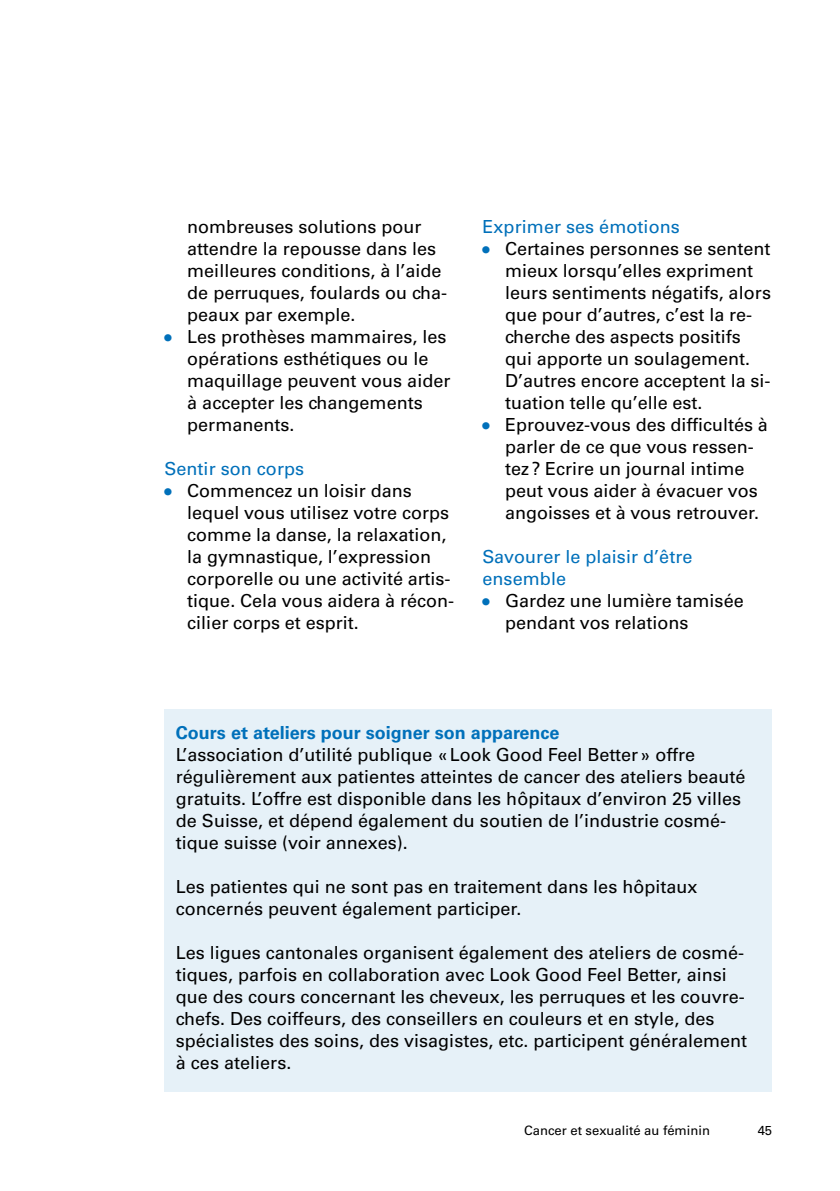
<style>
.page{position:relative;width:840px;height:1191px;background:#fff}
.page>*{position:absolute;margin:0;border:0;box-sizing:border-box;transform-origin:0 0}
.t1{font:18px/22px "Univers LT Std";color:#000}
.t2{font:18px/22px "Univers LT Std";letter-spacing:.005em;color:#0070ba}
.t3{font:700 18px "Univers LT Std";color:#0070ba}
.t4{font:13px "Univers LT Std";color:#000}
.s1{font-size:20px;color:#0070ba}
</style>
<div class="page">
<div style="left:164px;top:709px;width:607px;height:382px;background:#e6f1f8"></div>
<p class="t1" style="left:187px;top:215px;width:261px">nombreuses solutions pour attendre la repousse dans les meilleures conditions, à l’aide de perruques, foulards ou cha&shy;peaux par exemple.</p>
<p class="t1" style="left:187px;top:325px;width:264px;text-indent:-23px"><span class="s1">•</span> Les prothèses mammaires, les opérations esthétiques ou le maquillage peuvent vous aider à accepter les changements permanents.</p>
<p class="t2" style="left:164px;top:457px;width:141px">Sentir son corps</p>
<p class="t1" style="left:187px;top:479px;width:268px;text-indent:-23px"><span class="s1">•</span> Commencez un loisir dans lequel vous utilisez votre corps comme la danse, la relaxation, la gymnastique, l’expression corporelle ou une activité artis&shy;tique. Cela vous aidera à récon&shy;cilier corps et esprit.</p>
<p class="t2" style="left:482px;top:215px;width:199px">Exprimer ses émotions</p>
<p class="t1" style="left:505px;top:237px;width:267px;text-indent:-23px"><span class="s1">•</span> Certaines personnes se sentent mieux lorsqu’elles expriment leurs sentiments négatifs, alors que pour d’autres, c’est la re&shy;cherche des aspects positifs qui apporte un soulagement.<br>D’autres encore acceptent la si&shy;tuation telle qu’elle est.</p>
<p class="t1" style="left:505px;top:413px;width:264px;text-indent:-23px"><span class="s1">•</span> Eprouvez-vous des difficultés à parler de ce que vous ressen&shy;tez? Ecrire un journal intime peut vous aider à évacuer vos angoisses et à vous retrouver.</p>
<p class="t2" style="left:482px;top:545px;width:211px">Savourer le plaisir d’être ensemble</p>
<p class="t1" style="left:505px;top:589px;width:240px;text-indent:-23px"><span class="s1">•</span> Gardez une lumière tamisée pendant vos relations</p>
<p class="t3" style="left:176px;top:722px;width:385px">Cours et ateliers pour soigner son apparence</p>
<p class="t1" style="left:176px;top:743px;width:571px">L’association d’utilité publique «Look Good Feel Better» offre régulièrement aux patientes atteintes de cancer des ateliers beauté gratuits. L’offre est disponible dans les hôpitaux d’environ 25 villes de Suisse, et dépend également du soutien de l’industrie cosmé&shy;tique suisse (voir annexes).</p>
<p class="t1" style="left:176px;top:875px;width:522px">Les patientes qui ne sont pas en traitement dans les hôpitaux concernés peuvent également participer.</p>
<p class="t1" style="left:176px;top:941px;width:572px">Les ligues cantonales organisent également des ateliers de cosmé&shy;tiques, parfois en collaboration avec Look Good Feel Better, ainsi que des cours concernant les cheveux, les perruques et les couvre&shy;chefs. Des coiffeurs, des conseillers en couleurs et en style, des spécialistes des soins, des visagistes, etc. participent généralement à ces ateliers.</p>
<p class="t4" style="left:524px;top:1123px;width:187px">Cancer et sexualité au féminin</p>
<p class="t4" style="left:757px;top:1122px;width:16px">45</p>
</div>
